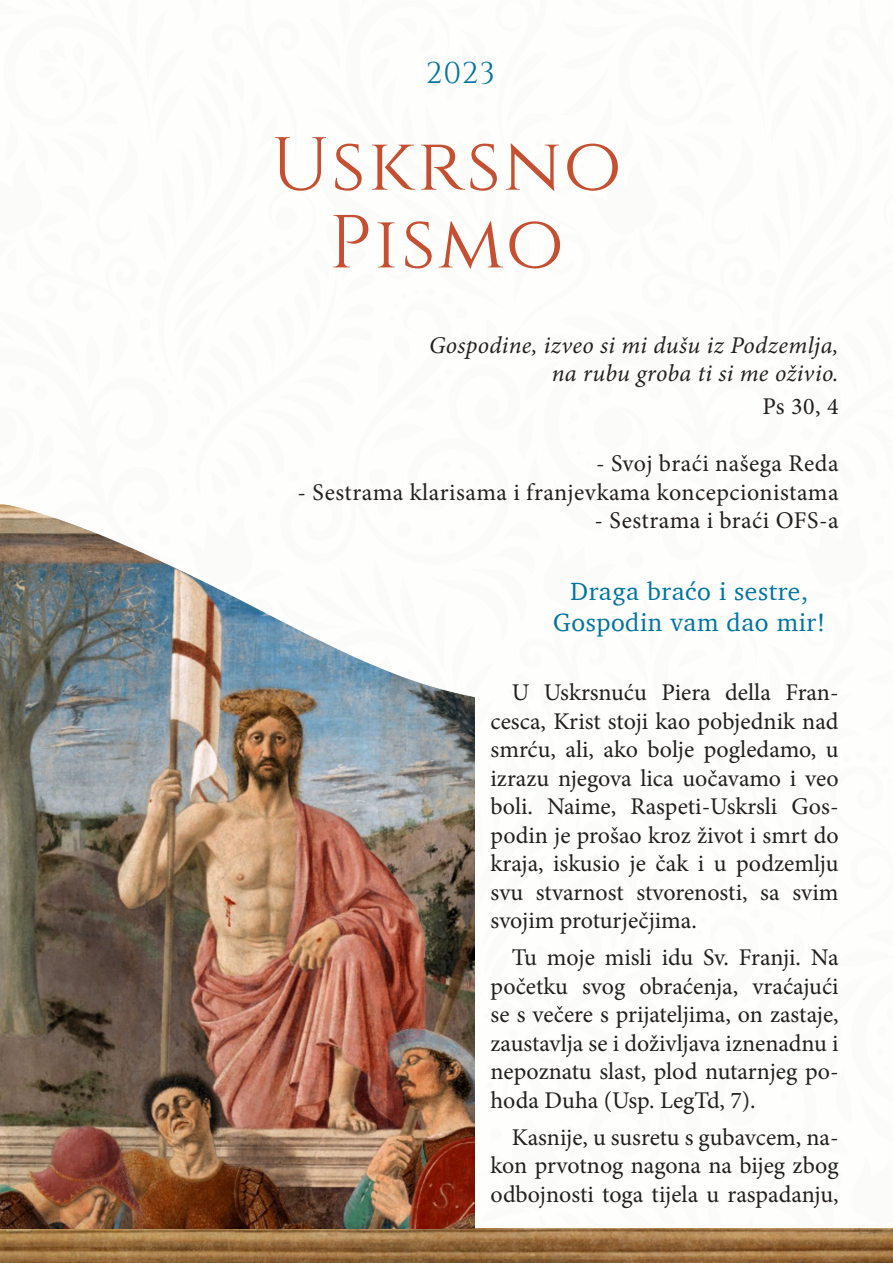
<style>
.page{position:relative;width:893px;height:1263px;background:#fff}
.page>*{position:absolute;margin:0;border:0;box-sizing:border-box;transform-origin:0 0}
.t1{font:75px "Cinzel";letter-spacing:.03em;color:#c44f31}
.t2{font:30px "Cinzel";color:#0074a1}
.t3{font:25.5px "Charter";letter-spacing:.02em;color:#0074a1}
.t4{font:24px/28.5px "Minion Pro";letter-spacing:.005em;color:#231f20;text-align:justify}
.t5{font:italic 24px "Minion Pro";letter-spacing:.015em;color:#231f20}
</style>
<div class="page">
<img style="left:0;top:1229px;width:893px;height:34px">
<img style="left:0;top:504px;width:474px;height:725px">
<p class="t2" style="left:426px;top:56px;width:70px">2023</p>
<p class="t1" style="left:271px;top:121px;width:352px">Uskrsno</p>
<p class="t1" style="left:329px;top:199px;width:236px">Pismo</p>
<p class="t5" style="left:429px;top:331px;width:411px">Gospodine, izveo si mi dušu iz Podzemlja,</p>
<p class="t5" style="left:552px;top:359px;width:288px">na rubu groba ti si me oživio.</p>
<p class="t4" style="left:763px;top:392px;width:77px">Ps 30, 4</p>
<p class="t4" style="left:596px;top:449px;width:244px">- Svoj braći našega Reda</p>
<p class="t4" style="left:298px;top:478px;width:542px">- Sestrama klarisama i franjevkama koncepcionistama</p>
<p class="t4" style="left:595px;top:506px;width:245px">- Sestrama i braći OFS-a</p>
<p class="t3" style="left:571px;top:569px;width:239px">Draga braćo i sestre,</p>
<p class="t3" style="left:553px;top:601px;width:274px">Gospodin vam dao mir!</p>
<p class="t4" style="left:490px;top:678px;width:350px;text-indent:21px">U Uskrsnuću Piera della Fran&shy;cesca, Krist stoji kao pobjednik nad smrću, ali, ako bolje pogledamo, u izrazu njegova lica uočavamo i veo boli. Naime, Raspeti-Uskrsli Gos&shy;podin je prošao kroz život i smrt do kraja, iskusio je čak i u podzemlju svu stvarnost stvorenosti, sa svim svojim proturječjima.</p>
<p class="t4" style="left:490px;top:943px;width:350px;text-indent:21px">Tu moje misli idu Sv. Franji. Na početku svog obraćenja, vraćajući se s večere s prijateljima, on zastaje, zaustavlja se i doživljava iznenadnu i nepoznatu slast, plod nutarnjeg po&shy;hoda Duha (Usp. LegTd, 7).</p>
<p class="t4" style="left:490px;top:1123px;width:350px;text-indent:21px">Kasnije, u susretu s gubavcem, na&shy;kon prvotnog nagona na bijeg zbog odbojnosti toga tijela u raspadanju,</p>
</div>
